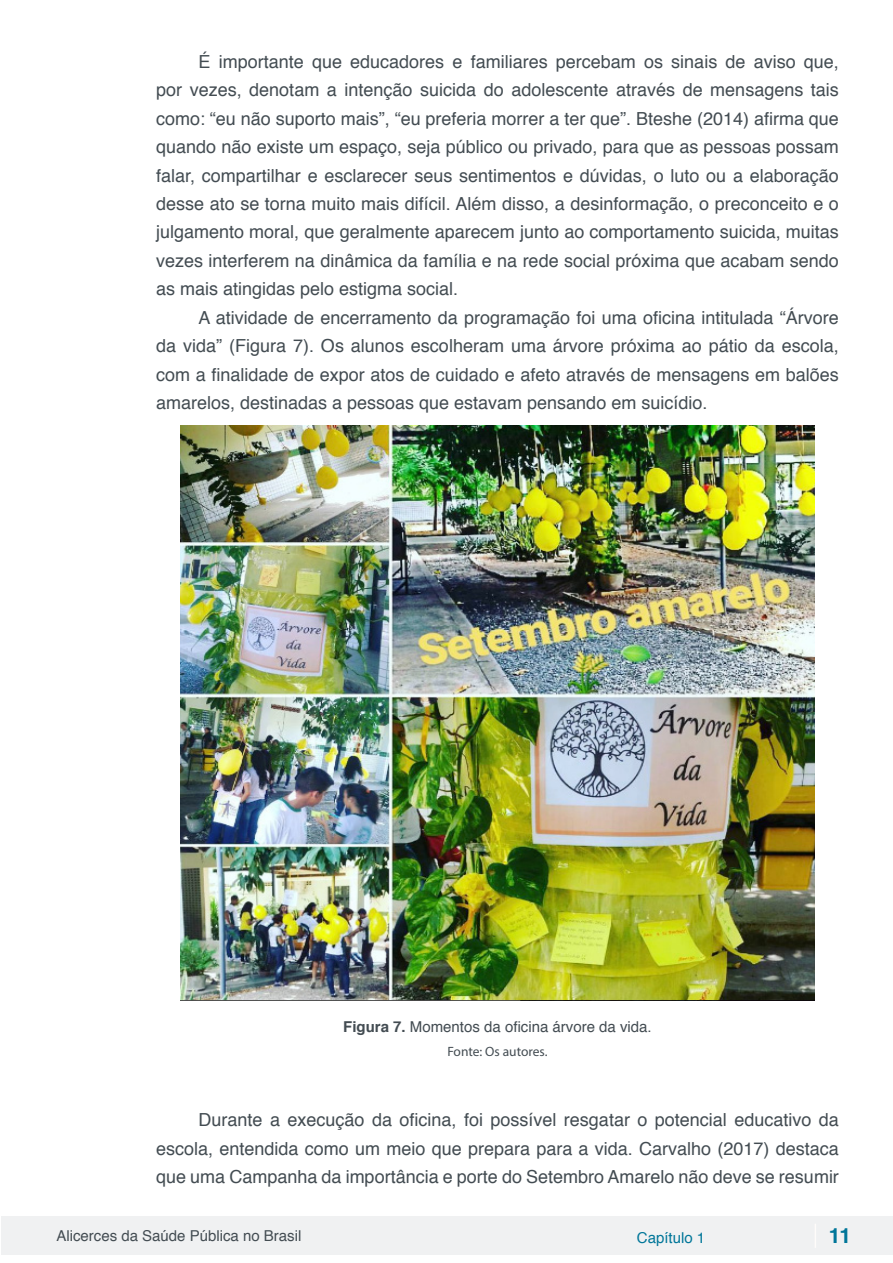
<style>
.page{position:relative;width:893px;height:1263px;background:#fff}
.page>*{position:absolute;margin:0;border:0;box-sizing:border-box;transform-origin:0 0}
.t1{font:700 21px "Helvetica";color:#007699}
.t2{font:18px/28.5px "Helvetica";color:#434c52;text-align:justify}
.t3{font:15px "Helvetica";color:#434c52}
.t4{font:15px "Helvetica";color:#007699}
.t5{font:13.5px "Myriad Pro";color:#434c52}
.s1{font-weight:700}
</style>
<div class="page">
<div style="left:1px;top:1216px;width:891px;height:38px;background:#f0f1f2"></div>
<svg style="left:815px;top:1224px;width:1px;height:24px"></svg>
<img style="left:181px;top:425px;width:633px;height:576px">
<p class="t2" style="left:156px;top:47px;width:684px;text-indent:43px">É importante que educadores e familiares percebam os sinais de aviso que, por vezes, denotam a intenção suicida do adolescente através de mensagens tais como: “eu não suporto mais”, “eu preferia morrer a ter que”. Bteshe (2014) afirma que quando não existe um espaço, seja público ou privado, para que as pessoas possam falar, compartilhar e esclarecer seus sentimentos e dúvidas, o luto ou a elaboração desse ato se torna muito mais difícil. Além disso, a desinformação, o preconceito e o julgamento moral, que geralmente aparecem junto ao comportamento suicida, muitas vezes interferem na dinâmica da família e na rede social próxima que acabam sendo as mais atingidas pelo estigma social.</p>
<p class="t2" style="left:156px;top:304px;width:684px;text-indent:43px">A atividade de encerramento da programação foi uma oficina intitulada “Árvore da vida” (Figura 7). Os alunos escolheram uma árvore próxima ao pátio da escola, com a finalidade de expor atos de cuidado e afeto através de mensagens em balões amarelos, destinadas a pessoas que estavam pensando em suicídio.</p>
<p class="t3" style="left:343px;top:1015px;width:310px"><span class="s1">Figura 7.</span> Momentos da oficina árvore da vida.</p>
<p class="t5" style="left:447px;top:1043px;width:102px">Fonte: Os autores.</p>
<p class="t2" style="left:156px;top:1106px;width:684px;text-indent:43px">Durante a execução da oficina, foi possível resgatar o potencial educativo da escola, entendida como um meio que prepara para a vida. Carvalho (2017) destaca que uma Campanha da importância e porte do Setembro Amarelo não deve se resumir</p>
<p class="t3" style="left:56px;top:1224px;width:247px">Alicerces da Saúde Pública no Brasil</p>
<p class="t4" style="left:637px;top:1226px;width:70px">Capítulo 1</p>
<p class="t1" style="left:829px;top:1219px;width:24px">11</p>
</div>
